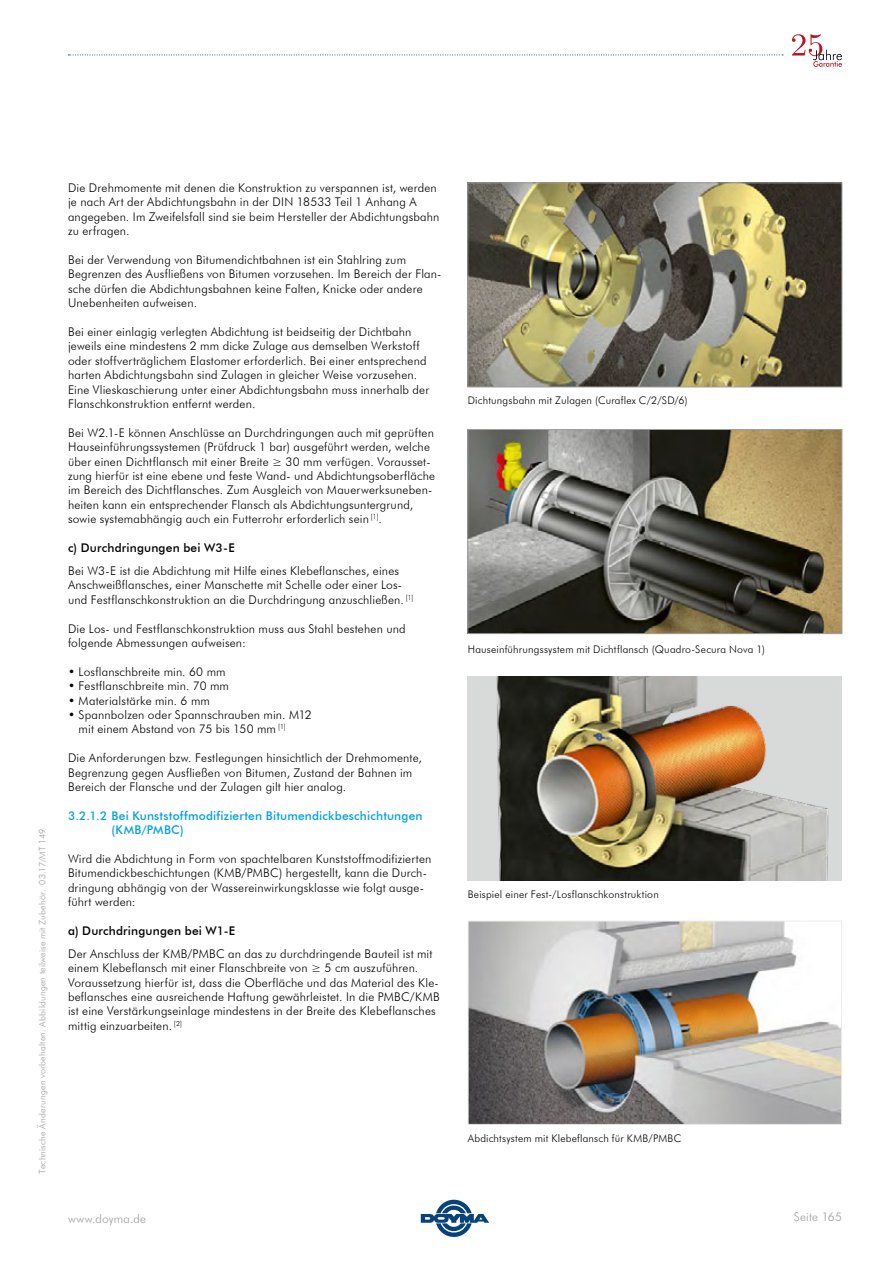
<style>
.page{position:relative;width:893px;height:1263px;background:#fff}
.page>*{position:absolute;margin:0;border:0;box-sizing:border-box;transform-origin:0 0}
.t1{font:300 12px/14.4px "Futura BT";letter-spacing:.015em;color:#000}
.t2{font:500 12px/14.4px "Futura BT";letter-spacing:.015em;color:#00a1e0}
.t3{font:500 12px "Futura BT";letter-spacing:.015em;color:#000}
.t4{font:300 12px "Futura BT";letter-spacing:.015em;color:#9d9e9e}
.t5{font:300 10.5px "Futura BT";letter-spacing:.02em;color:#000}
.t6{font:300 9px "Futura BT";letter-spacing:.025em;color:#9d9e9e}
</style>
<div class="page">
<svg style="left:421px;top:1200px;width:68px;height:37px"></svg>
<svg style="left:68px;top:55px;width:715px;height:1px"></svg>
<svg style="left:792px;top:34px;width:50px;height:33px"></svg>
<img style="left:468px;top:677px;width:374px;height:204px">
<img style="left:469px;top:184px;width:371px;height:201px">
<div style="left:467px;top:182px;width:375px;height:205px;border:1px solid #9d9e9e"></div>
<img style="left:469px;top:431px;width:371px;height:201px">
<div style="left:467px;top:429px;width:375px;height:205px;border:1px solid #9d9e9e"></div>
<img style="left:470px;top:923px;width:370px;height:200px">
<div style="left:468px;top:921px;width:374px;height:204px;border:1px solid #ececec"></div>
<p class="t6" style="left:37px;top:1174px;width:346px;rotate:-90deg">Technische Änderungen vorbehalten. Abbildungen teilweise mit Zubehör. 03.17/MT 149</p>
<p class="t1" style="left:68px;top:180px;width:373px">Die Drehmomente mit denen die Konstruktion zu verspannen ist, werden je nach Art der Abdichtungsbahn in der DIN 18533 Teil 1 Anhang A angegeben. Im Zweifelsfall sind sie beim Hersteller der Abdichtungsbahn zu erfragen.</p>
<p class="t1" style="left:68px;top:252px;width:375px">Bei der Verwendung von Bitumendichtbahnen ist ein Stahlring zum Begrenzen des Ausfließens von Bitumen vorzusehen. Im Bereich der Flan&shy;sche dürfen die Abdichtungsbahnen keine Falten, Knicke oder andere Unebenheiten aufweisen.</p>
<p class="t1" style="left:68px;top:324px;width:363px">Bei einer einlagig verlegten Abdichtung ist beidseitig der Dichtbahn jeweils eine mindestens 2 mm dicke Zulage aus demselben Werkstoff oder stoffverträglichem Elastomer erforderlich. Bei einer entsprechend harten Abdichtungsbahn sind Zulagen in gleicher Weise vorzusehen.<br>Eine Vlieskaschierung unter einer Abdichtungsbahn muss innerhalb der Flanschkonstruktion entfernt werden.</p>
<p class="t1" style="left:68px;top:425px;width:369px">Bei W2.1-E können Anschlüsse an Durchdringungen auch mit geprüften Hauseinführungssystemen (Prüfdruck 1 bar) ausgeführt werden, welche über einen Dichtflansch mit einer Breite ≥ 30 mm verfügen. Vorausset&shy;zung hierfür ist eine ebene und feste Wand- und Abdichtungsoberfläche im Bereich des Dichtflansches. Zum Ausgleich von Mauerwerksuneben&shy;heiten kann ein entsprechender Flansch als Abdichtungsuntergrund, sowie systemabhängig auch ein Futterrohr erforderlich sein <sup>[1]</sup>.</p>
<p class="t3" style="left:68px;top:540px;width:168px">c) Durchdringungen bei W3-E</p>
<p class="t1" style="left:68px;top:563px;width:347px">Bei W3-E ist die Abdichtung mit Hilfe eines Klebeflansches, eines<br>Anschweißflansches, einer Manschette mit Schelle oder einer Los&shy;und Festflanschkonstruktion an die Durchdringung anzuschließen. <sup>[1]</sup></p>
<p class="t1" style="left:68px;top:621px;width:339px">Die Los- und Festflanschkonstruktion muss aus Stahl bestehen und folgende Abmessungen aufweisen:</p>
<p class="t1" style="left:68px;top:664px;width:159px">• Losflanschbreite min. 60 mm</p>
<p class="t1" style="left:68px;top:678px;width:163px">• Festflanschbreite min. 70 mm</p>
<p class="t1" style="left:68px;top:693px;width:144px">• Materialstärke min. 6 mm</p>
<p class="t1" style="left:79px;top:707px;width:235px;text-indent:-11px">• Spannbolzen oder Spannschrauben min. M12 mit einem Abstand von 75 bis 150 mm <sup>[1]</sup></p>
<p class="t1" style="left:68px;top:750px;width:355px">Die Anforderungen bzw. Festlegungen hinsichtlich der Drehmomente,<br>Begrenzung gegen Ausfließen von Bitumen, Zustand der Bahnen im<br>Bereich der Flansche und der Zulagen gilt hier analog.</p>
<p class="t2" style="left:112px;top:808px;width:313px;text-indent:-44px">3.2.1.2 Bei Kunststoffmodifizierten Bitumendickbeschichtungen (KMB/PMBC)</p>
<p class="t1" style="left:68px;top:851px;width:365px">Wird die Abdichtung in Form von spachtelbaren Kunststoffmodifizierten Bitumendickbeschichtungen (KMB/PMBC) hergestellt, kann die Durch&shy;dringung abhängig von der Wassereinwirkungsklasse wie folgt ausge&shy;führt werden:</p>
<p class="t3" style="left:68px;top:923px;width:169px">a) Durchdringungen bei W1-E</p>
<p class="t1" style="left:68px;top:946px;width:373px">Der Anschluss der KMB/PMBC an das zu durchdringende Bauteil ist mit einem Klebeflansch mit einer Flanschbreite von ≥ 5 cm auszuführen.<br>Voraussetzung hierfür ist, dass die Oberfläche und das Material des Kle&shy;beflansches eine ausreichende Haftung gewährleistet. In die PMBC/KMB ist eine Verstärkungseinlage mindestens in der Breite des Klebeflansches mittig einzuarbeiten. <sup>[2]</sup></p>
<p class="t4" style="left:68px;top:1211px;width:80px">www.doyma.de</p>
<p class="t5" style="left:468px;top:394px;width:221px">Dichtungsbahn mit Zulagen (Curaflex C/2/SD/6)</p>
<p class="t5" style="left:468px;top:643px;width:299px">Hauseinführungssystem mit Dichtflansch (Quadro-Secura Nova 1)</p>
<p class="t5" style="left:468px;top:888px;width:193px">Beispiel einer Fest-/Losflanschkonstruktion</p>
<p class="t5" style="left:468px;top:1132px;width:215px">Abdichtsystem mit Klebeflansch für KMB/PMBC</p>
<p class="t4" style="left:794px;top:1209px;width:50px">Seite 165</p>
</div>
